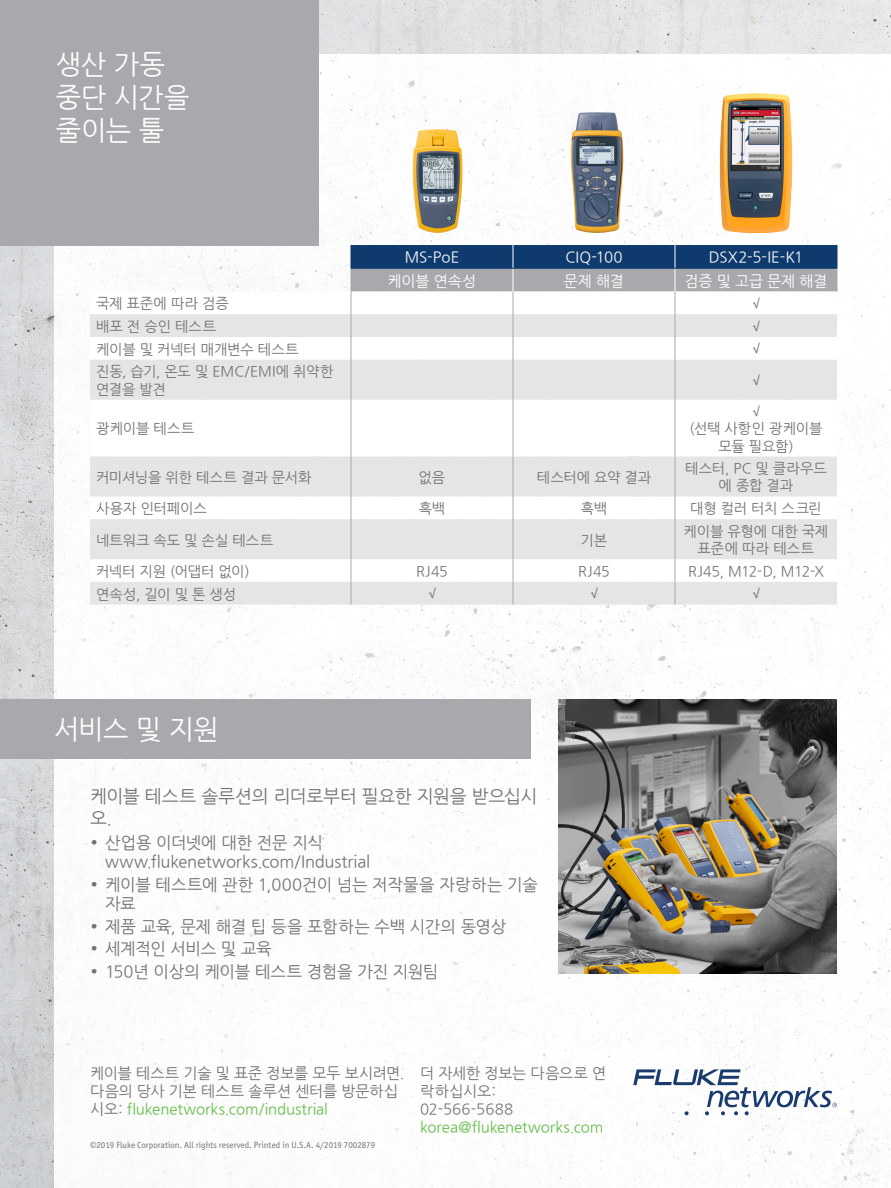
<style>
.page{position:relative;width:891px;height:1188px;background:#fff}
.page>*{position:absolute;margin:0;border:0;box-sizing:border-box;transform-origin:0 0}
.Section_heads{font:27px "Nanum Gothic";letter-spacing:-.015em;color:#fff}
.Body-subhead{font:18px/21.6px "Nanum Gothic";letter-spacing:-.015em;color:#737373}
.Body_copy-bulleted{font:16.5px/19.5px "Nanum Gothic";letter-spacing:-.01em;color:#737373}
.Captions{font:15px/18px "Nanum Gothic";letter-spacing:-.005em;color:#737373}
.Table{font:15px "Nanum Gothic";letter-spacing:-.005em;color:#fff}
.Captions-2{font:15px "Nanum Gothic";letter-spacing:-.005em;color:#64be49}
.Table-2{font:14.25px/17.2px "Nanum Gothic";letter-spacing:-.005em;color:#737373;text-align:center}
.Table-3{font:14.25px "Nanum Gothic";letter-spacing:-.035em;color:#737373}
.Table-4{font:14.25px "Nanum Gothic";letter-spacing:.015em;color:#737373}
.Table-5{font:14.25px "Officina Sans ITC Std";color:#737373}
.Copyright_lines{font:9px "Officina Sans ITC Std";color:#737373}
.s1{font-family:"Officina Sans ITC Std"}
.s2{color:#64be49}
</style>
<div class="page">
<img style="left:0;top:0;width:891px;height:1188px">
<img style="left:54px;top:54px;width:837px;height:1134px">
<div style="left:0;top:699px;width:531px;height:60px;background:#a7a9ac"></div>
<svg style="left:633px;top:1069px;width:204px;height:46px"></svg>
<svg style="left:90px;top:292px;width:261px;height:22px"></svg>
<svg style="left:90px;top:314px;width:747px;height:291px;fill:#e5e5e6"></svg>
<hr style="left:351px;top:360px;width:1px;height:40px;background:#a7a9ac">
<hr style="left:513px;top:360px;width:1px;height:40px;background:#a7a9ac">
<hr style="left:675px;top:360px;width:1px;height:40px;background:#a7a9ac">
<hr style="left:351px;top:400px;width:1px;height:57px;background:#a7a9ac">
<hr style="left:513px;top:400px;width:1px;height:57px;background:#a7a9ac">
<hr style="left:675px;top:400px;width:1px;height:57px;background:#a7a9ac">
<hr style="left:351px;top:457px;width:1px;height:39px;background:#a7a9ac">
<hr style="left:513px;top:457px;width:1px;height:39px;background:#a7a9ac">
<hr style="left:675px;top:457px;width:1px;height:39px;background:#a7a9ac">
<svg style="left:351px;top:496px;width:1px;height:23px"></svg>
<svg style="left:513px;top:496px;width:1px;height:23px"></svg>
<svg style="left:675px;top:496px;width:1px;height:23px"></svg>
<hr style="left:351px;top:519px;width:1px;height:40px;background:#a7a9ac">
<hr style="left:513px;top:519px;width:1px;height:40px;background:#a7a9ac">
<hr style="left:675px;top:519px;width:1px;height:40px;background:#a7a9ac">
<svg style="left:351px;top:559px;width:1px;height:46px"></svg>
<svg style="left:513px;top:559px;width:1px;height:46px"></svg>
<svg style="left:675px;top:559px;width:1px;height:46px"></svg>
<svg style="left:351px;top:245px;width:487px;height:115px"></svg>
<hr style="left:351px;top:268px;width:162px;height:1px;background:#0f3a6e">
<hr style="left:513px;top:268px;width:162px;height:1px;background:#0f3a6e">
<hr style="left:675px;top:268px;width:162px;height:1px;background:#0f3a6e">
<img style="left:412px;top:129px;width:50px;height:104px">
<img style="left:571px;top:112px;width:52px;height:121px">
<img style="left:720px;top:93px;width:72px;height:140px">
<div style="left:0;top:0;width:319px;height:246px;background:#a7a9ac"></div>
<img style="left:558px;top:699px;width:279px;height:274px">
<p class="Section_heads" style="left:56px;top:51px;width:111px">생산 가동</p>
<p class="Section_heads" style="left:56px;top:84px;width:135px">중단 시간을</p>
<p class="Section_heads" style="left:56px;top:117px;width:110px">줄이는 툴</p>
<p class="Table" style="left:405px;top:250px;width:56px">MS-PoE</p>
<p class="Table" style="left:565px;top:250px;width:59px">CIQ-100</p>
<p class="Table" style="left:709px;top:250px;width:96px">DSX2-5-I E 1K-</p>
<p class="Table" style="left:388px;top:274px;width:90px">케이블 연속성</p>
<p class="Table" style="left:564px;top:274px;width:62px">문제 해결</p>
<p class="Table" style="left:685px;top:274px;width:144px">검증 및 고급 문제 해결</p>
<p class="Table-2" style="left:96px;top:295px;width:134px">국제 표준에 따라 검증</p>
<p class="Table-5" style="left:752px;top:295px;width:9px">√</p>
<p class="Table-2" style="left:96px;top:318px;width:122px">배포 전 승인 테스트</p>
<p class="Table-5" style="left:752px;top:318px;width:9px">√</p>
<p class="Table-2" style="left:96px;top:341px;width:204px">케이블 및 커넥터 매개변수 테스트</p>
<p class="Table-2" style="left:96px;top:364px;width:239px">진동, 습기, 온도 및 EMC/EMI에 취약한</p>
<p class="Table-2" style="left:96px;top:381px;width:71px">연결을 발견</p>
<p class="Table-2" style="left:96px;top:421px;width:100px">광케이블 테스트</p>
<p class="Table-2" style="left:96px;top:469px;width:217px">커미셔닝을 위한 테스트 결과 문서화</p>
<p class="Table-2" style="left:96px;top:500px;width:112px">사용자 인터페이스</p>
<p class="Table-2" style="left:419px;top:469px;width:28px">없음</p>
<p class="Table-2" style="left:419px;top:500px;width:28px">흑백</p>
<p class="Table-2" style="left:537px;top:469px;width:116px">테스터에 요약 결과</p>
<p class="Table-2" style="left:581px;top:500px;width:28px">흑백</p>
<p class="Table-5" style="left:752px;top:340px;width:9px">√</p>
<p class="Table-5" style="left:752px;top:372px;width:9px">√</p>
<p class="Table-2" style="left:689px;top:403px;width:135px"><span class="s1">√<br></span>(선택 사항인 광케이블 모듈 필요함(</p>
<p class="Table-4" style="left:685px;top:462px;width:143px">테스터, PC 및 클라우드</p>
<p class="Table-2" style="left:719px;top:478px;width:76px">에 종합 결과</p>
<p class="Table-2" style="left:690px;top:500px;width:133px">대형 컬러 터치 스크린</p>
<p class="Table-2" style="left:96px;top:532px;width:179px">네트워크 속도 및 손실 테스트</p>
<p class="Table-2" style="left:96px;top:563px;width:155px">커넥터 지원 (어댑터 없이)</p>
<p class="Table-2" style="left:416px;top:563px;width:33px">RJ45</p>
<p class="Table-2" style="left:581px;top:532px;width:28px">기본</p>
<p class="Table-2" style="left:578px;top:563px;width:33px">RJ45</p>
<p class="Table-2" style="left:684px;top:523px;width:146px">케이블 유형에 대한 국제</p>
<p class="Table-2" style="left:698px;top:540px;width:118px">표준에 따라 테스트</p>
<p class="Table-3" style="left:688px;top:564px;width:137px">RJ45, M12-D M, 12-X</p>
<p class="Table-2" style="left:96px;top:586px;width:142px">연속성, 길이 및 톤 생성</p>
<p class="Table-5" style="left:428px;top:585px;width:9px">√</p>
<p class="Table-5" style="left:590px;top:585px;width:9px">√</p>
<p class="Table-5" style="left:752px;top:585px;width:9px">√</p>
<p class="Section_heads" style="left:54px;top:717px;width:166px">서비스 및 지원</p>
<p class="Body-subhead" style="left:90px;top:786px;width:449px">케이블 테스트 솔루션의 리더로부터 필요한 지원을 받으십시 오.</p>
<p class="Body_copy-bulleted" style="left:105px;top:833px;width:267px;text-indent:-15px"><span class="s1">•</span> 산업용 이더넷에 대한 전문 지식 www.flukenetworks.com/Industrial</p>
<p class="Body_copy-bulleted" style="left:105px;top:875px;width:435px;text-indent:-15px"><span class="s1">•</span> 케이블 테스트에 관한 1,000건이 넘는 저작물을 자랑하는 기술 자료</p>
<p class="Body_copy-bulleted" style="left:90px;top:917px;width:418px"><span class="s1">•</span> 제품 교육, 문제 해결 팁 등을 포함하는 수백 시간의 동영상</p>
<p class="Body_copy-bulleted" style="left:90px;top:939px;width:183px"><span class="s1">•</span> 세계적인 서비스 및 교육</p>
<p class="Body_copy-bulleted" style="left:90px;top:962px;width:350px"><span class="s1">•</span> 150년 이상의 케이블 테스트 경험을 가진 지원팀</p>
<p class="Captions" style="left:90px;top:1064px;width:316px">케이블 테스트 기술 및 표준 정보를 모두 보시려면. 다음의 당사 기본 테스트 솔루션 센터를 방문하십 시오: <span class="s2">flukenetworks.com/industrial</span></p>
<p class="Copyright_lines" style="left:90px;top:1140px;width:287px">©2019 Fluke Corporation. All rights reserved. Printed in .A.S.U 4/2019 7002879</p>
<p class="Captions" style="left:420px;top:1064px;width:188px">더 자세한 정보는 다음으로 연 락하십시오:</p>
<p class="Captions" style="left:420px;top:1100px;width:95px">02-566-5688</p>
<p class="Captions-2" style="left:420px;top:1120px;width:185px">korea@flukenetworks.com</p>
</div>
